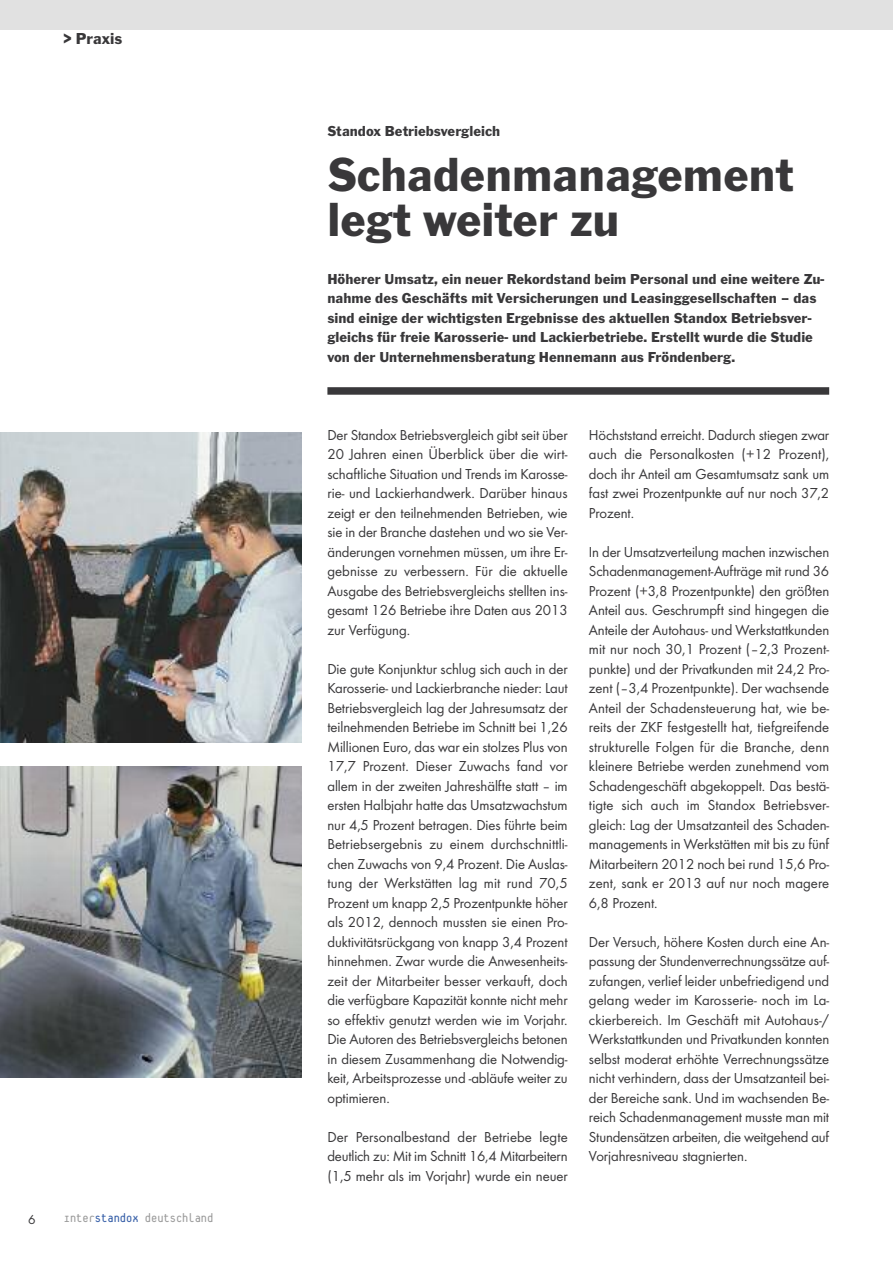
<style>
.page{position:relative;width:893px;height:1263px;background:#fff}
.page>*{position:absolute;margin:0;border:0;box-sizing:border-box;transform-origin:0 0}
.t1{font:49.5px/44.8px "Standox Franklin Gothic";color:#39383a}
.t2{font:16.5px "Standox Franklin Gothic";color:#39383a}
.t3{font:15px/19.5px "Standox Futura";letter-spacing:-.005em;color:#39383a;text-align:justify}
.t4{font:15px/19.5px "Standox Franklin Gothic";color:#39383a}
.t5{font:13.5px "Platelet";color:#9c9c9c}
.t6{font:13.5px "Standox Futura";color:#39383a}
.s1{color:#3961a9}
</style>
<div class="page">
<div style="left:0;top:0;width:893px;height:30px;background:#e1e1e1"></div>
<div style="left:327px;top:387px;width:502px;height:8px;background:#39383a"></div>
<img style="left:0;top:767px;width:302px;height:310px">
<img style="left:0;top:432px;width:302px;height:311px">
<p class="t2" style="left:63px;top:28px;width:60px">&gt; Praxis</p>
<p class="t6" style="left:28px;top:1211px;width:9px">6</p>
<p class="t5" style="left:64px;top:1213px;width:151px">Inter<span class="s1">standox</span> deutschland</p>
<p class="t4" style="left:327px;top:121px;width:174px">Standox Betriebsvergleich</p>
<h1 class="t1" style="left:327px;top:152px;width:468px">Schadenmanagement legt weiter zu</h1>
<p class="t4" style="left:327px;top:269px;width:498px">Höherer Umsatz, ein neuer Rekordstand beim Personal und eine weitere Zu&shy;nahme des Geschäfts mit Versicherungen und Leasinggesellschaften – das sind einige der wichtigsten Ergebnisse des aktuellen Standox Betriebsver&shy;gleichs für freie Karosserie- und Lackierbetriebe. Erstellt wurde die Studie von der Unternehmensberatung Hennemann aus Fröndenberg.</p>
<p class="t3" style="left:327px;top:425px;width:242px">Der Standox Betriebsvergleich gibt seit über 20 Jahren einen Überblick über die wirt&shy;schaftliche Situation und Trends im Karosse&shy;rie- und Lackierhandwerk. Darüber hinaus zeigt er den teilnehmenden Betrieben, wie sie in der Branche dastehen und wo sie Ver&shy;änderungen vornehmen müssen, um ihre Er&shy;gebnisse zu verbessern. Für die aktuelle Ausgabe des Betriebsvergleichs stellten ins&shy;gesamt 126 Betriebe ihre Daten aus 2013 zur Verfügung.</p>
<p class="t3" style="left:327px;top:659px;width:242px">Die gute Konjunktur schlug sich auch in der Karosserie- und Lackierbranche nieder: Laut Betriebsvergleich lag der Jahresumsatz der teilnehmenden Betriebe im Schnitt bei 1,26<br>Millionen Euro, das war ein stolzes Plus von 17,7 Prozent. Dieser Zuwachs fand vor allem in der zweiten Jahreshälfte statt – im ersten Halbjahr hatte das Umsatzwachstum nur 4,5 Prozent betragen. Dies führte beim Betriebsergebnis zu einem durchschnittli&shy;chen Zuwachs von 9,4 Prozent. Die Auslas&shy;tung der Werkstätten lag mit rund 70,5<br>Prozent um knapp 2,5 Prozentpunkte höher als 2012, dennoch mussten sie einen Pro&shy;duktivitätsrückgang von knapp 3,4 Prozent hinnehmen. Zwar wurde die Anwesenheits&shy;zeit der Mitarbeiter besser verkauft, doch die verfügbare Kapazität konnte nicht mehr so effektiv genutzt werden wie im Vorjahr.<br>Die Autoren des Betriebsvergleichs betonen in diesem Zusammenhang die Notwendig&shy;keit, Arbeitsprozesse und -abläufe weiter zu optimieren.</p>
<p class="t3" style="left:327px;top:1127px;width:242px">Der Personalbestand der Betriebe legte deutlich zu: Mit im Schnitt 16,4 Mitarbeitern (1,5 mehr als im Vorjahr) wurde ein neuer</p>
<p class="t3" style="left:589px;top:425px;width:242px">Höchststand erreicht. Dadurch stiegen zwar auch die Personalkosten (+12 Prozent), doch ihr Anteil am Gesamtumsatz sank um fast zwei Prozentpunkte auf nur noch 37,2<br>Prozent.</p>
<p class="t3" style="left:589px;top:542px;width:242px">In der Umsatzverteilung machen inzwischen Schadenmanagement-Aufträge mit rund 36<br>Prozent (+3,8 Prozentpunkte) den größten Anteil aus. Geschrumpft sind hingegen die Anteile der Autohaus- und Werkstattkunden mit nur noch 30,1 Prozent (–2,3 Prozent&shy;punkte) und der Privatkunden mit 24,2 Pro&shy;zent (–3,4 Prozentpunkte). Der wachsende Anteil der Schadensteuerung hat, wie be&shy;reits der ZKF festgestellt hat, tiefgreifende strukturelle Folgen für die Branche, denn kleinere Betriebe werden zunehmend vom Schadengeschäft abgekoppelt. Das bestä&shy;tigte sich auch im Standox Betriebsver&shy;gleich: Lag der Umsatzanteil des Schaden&shy;managements in Werkstätten mit bis zu fünf Mitarbeitern 2012 noch bei rund 15,6 Pro&shy;zent, sank er 2013 auf nur noch magere 6,8 Prozent.</p>
<p class="t3" style="left:589px;top:932px;width:242px">Der Versuch, höhere Kosten durch eine An&shy;passung der Stundenverrechnungssätze auf&shy;zufangen, verlief leider unbefriedigend und gelang weder im Karosserie- noch im La&shy;ckierbereich. Im Geschäft mit Autohaus-/ Werkstattkunden und Privatkunden konnten selbst moderat erhöhte Verrechnungssätze nicht verhindern, dass der Umsatzanteil bei&shy;der Bereiche sank. Und im wachsenden Be&shy;reich Schadenmanagement musste man mit Stundensätzen arbeiten, die weitgehend auf Vorjahresniveau stagnierten.</p>
</div>
